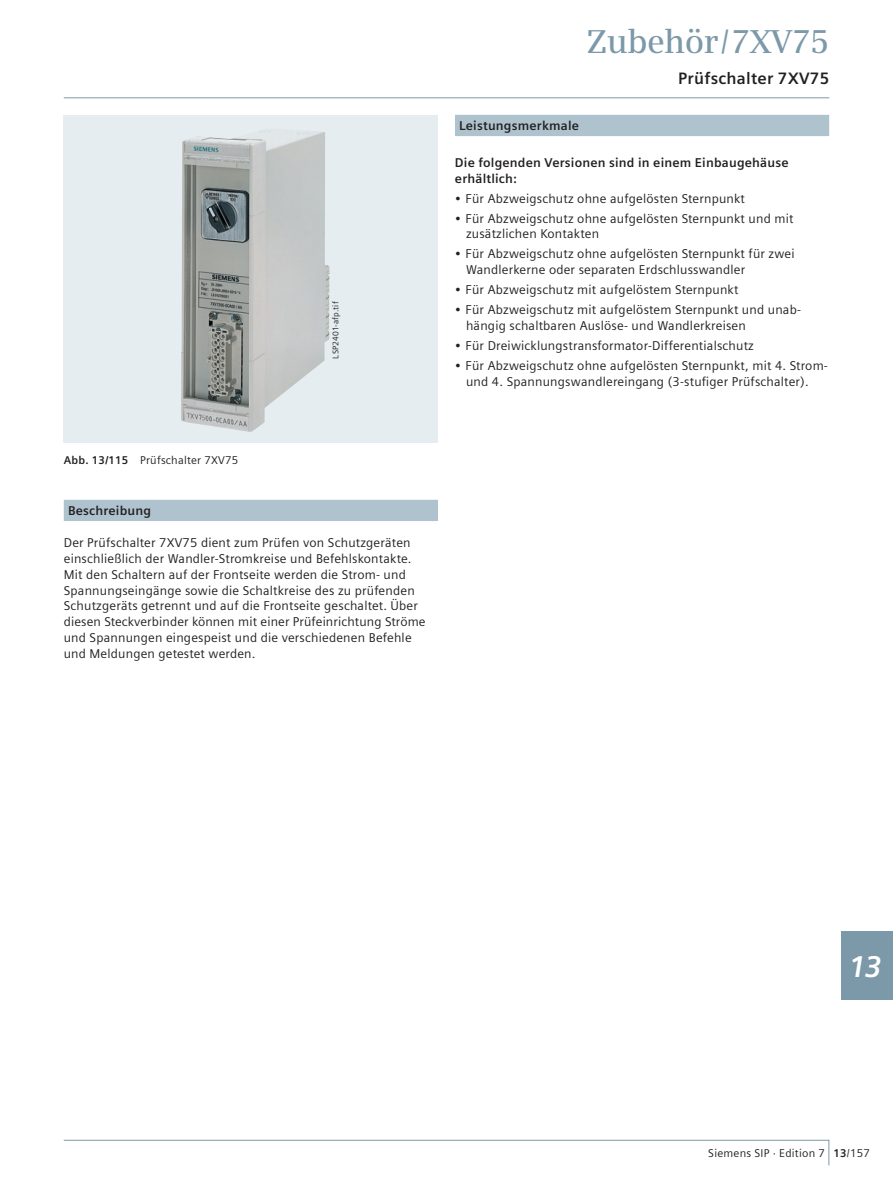
<style>
.page{position:relative;width:893px;height:1191px;background:#fff}
.page>*{position:absolute;margin:0;border:0;box-sizing:border-box;transform-origin:0 0}
.t1{font:600 33px "Siemens Serif";letter-spacing:-.02em;color:#7b99a9}
.t2{font:italic 700 30px "Siemens Sans";color:#fff}
.t3{font:700 16.5px "Siemens Sans";letter-spacing:.015em;color:#231f20}
.t4{font:12.75px/15.8px "Siemens Sans";letter-spacing:.015em;color:#231f20}
.t5{font:700 12.75px/15.8px "Siemens Sans";letter-spacing:.015em;color:#231f20}
.t6{font:11.25px "Siemens Sans";letter-spacing:.02em;color:#231f20}
.t7{font:8.25px "Siemens Sans";letter-spacing:.02em;color:#231f20}
.s1{font-weight:700}
</style>
<div class="page">
<hr style="left:64px;top:97px;width:765px;height:1px;background:#7b99a9">
<svg style="left:63px;top:1139px;width:766px;height:27px"></svg>
<div style="left:842px;top:931px;width:51px;height:68px;background:#7b99a9"></div>
<div style="left:64px;top:500px;width:374px;height:21px;background:#afc3ce"></div>
<div style="left:455px;top:115px;width:374px;height:21px;background:#afc3ce"></div>
<div style="left:64px;top:115px;width:374px;height:327px;background:#e5edf1"></div>
<img style="left:181px;top:130px;width:148px;height:302px">
<p class="t6" style="left:64px;top:455px;width:176px"><span class="s1">Abb. 13/115</span> Prüfschalter 7XV75</p>
<p class="t7" style="left:332px;top:359px;width:59px;rotate:-90deg">LSP2401-afp.tif</p>
<p class="t5" style="left:68px;top:503px;width:85px">Beschreibung</p>
<p class="t4" style="left:64px;top:536px;width:363px">Der Prüfschalter 7XV75 dient zum Prüfen von Schutzgeräten einschließlich der Wandler-Stromkreise und Befehlskontakte.<br>Mit den Schaltern auf der Frontseite werden die Strom- und Spannungseingänge sowie die Schaltkreise des zu prüfenden Schutzgeräts getrennt und auf die Frontseite geschaltet. Über diesen Steckverbinder können mit einer Prüfeinrichtung Ströme und Spannungen eingespeist und die verschiedenen Befehle und Meldungen getestet werden.</p>
<p class="t1" style="left:586px;top:28px;width:244px">Zubehör / 7XV75</p>
<p class="t3" style="left:678px;top:71px;width:153px">Prüfschalter 7XV75</p>
<p class="t5" style="left:459px;top:119px;width:121px">Leistungsmerkmale</p>
<p class="t5" style="left:455px;top:156px;width:335px">Die folgenden Versionen sind in einem Einbaugehäuse erhältlich:</p>
<p class="t4" style="left:455px;top:191px;width:291px">• Für Abzweigschutz ohne aufgelösten Sternpunkt</p>
<p class="t4" style="left:466px;top:211px;width:329px;text-indent:-11px">• Für Abzweigschutz ohne aufgelösten Sternpunkt und mit zusätzlichen Kontakten</p>
<p class="t4" style="left:466px;top:247px;width:330px;text-indent:-11px">• Für Abzweigschutz ohne aufgelösten Sternpunkt für zwei<br>Wandlerkerne oder separaten Erdschlusswandler</p>
<p class="t4" style="left:455px;top:283px;width:285px">• Für Abzweigschutz mit aufgelöstem Sternpunkt</p>
<p class="t4" style="left:466px;top:303px;width:336px;text-indent:-11px">• Für Abzweigschutz mit aufgelöstem Sternpunkt und unab&shy;hängig schaltbaren Auslöse- und Wandlerkreisen</p>
<p class="t4" style="left:455px;top:338px;width:300px">• Für Dreiwicklungstransformator-Differentialschutz</p>
<p class="t4" style="left:466px;top:358px;width:363px;text-indent:-11px">• Für Abzweigschutz ohne aufgelösten Sternpunkt, mit 4. Strom&shy;und 4. Spannungswandlereingang (3-stufiger Prüfschalter).</p>
<p class="t2" style="left:849px;top:954px;width:34px">13</p>
<p class="t6" style="left:708px;top:1148px;width:163px">Siemens SIP · Edition 7 <span class="s1">13</span>/157</p>
</div>
